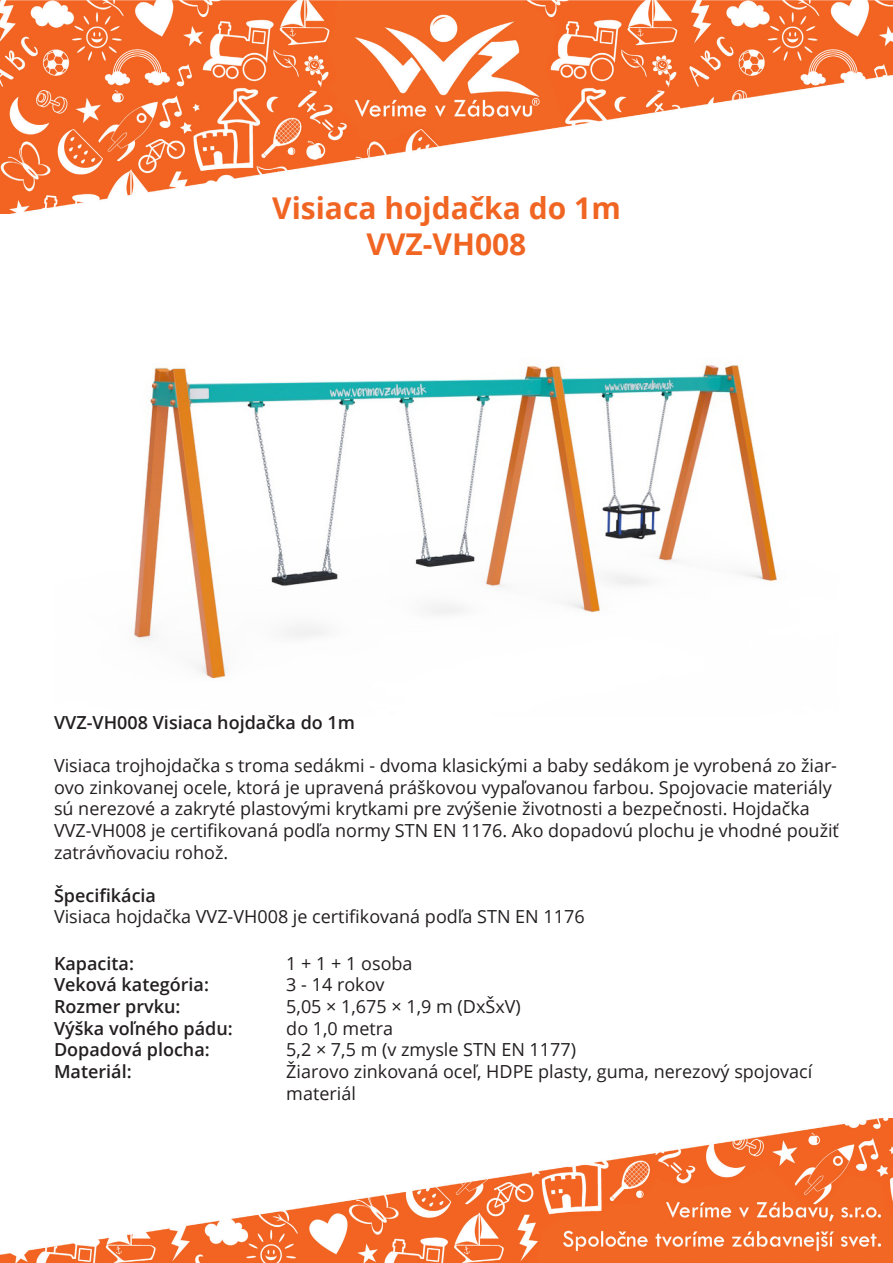
<style>
.page{position:relative;width:893px;height:1263px;background:#fff}
.page>*{position:absolute;margin:0;border:0;box-sizing:border-box;transform-origin:0 0}
.Veľký_Nádpis_-_Oranž{font:700 30px "Open Sans";color:#f16523}
.Text_čierna_12pt{font:18px/21.6px "Open Sans";color:#231f20}
.Malý_nádpis_-_čierna{font:600 18px "Open Sans";color:#231f20}
</style>
<div class="page">
<img style="left:0;top:0;width:893px;height:214px">
<img style="left:0;top:1118px;width:893px;height:145px">
<img style="left:131px;top:364px;width:649px;height:315px">
<p class="Veľký_Nádpis_-_Oranž" style="left:272px;top:187px;width:350px">Visiaca hojdačka do 1m</p>
<p class="Veľký_Nádpis_-_Oranž" style="left:367px;top:223px;width:161px">VVZ-VH008</p>
<p class="Malý_nádpis_-_čierna" style="left:54px;top:710px;width:303px">VVZ-VH008 Visiaca hojdačka do 1m</p>
<p class="Text_čierna_12pt" style="left:54px;top:754px;width:786px">Visiaca trojhojdačka s troma sedákmi - dvoma klasickými a baby sedákom je vyrobená zo žiar&shy;ovo zinkovanej ocele, ktorá je upravená práškovou vypaľovanou farbou. Spojovacie materiály sú nerezové a zakryté plastovými krytkami pre zvýšenie životnosti a bezpečnosti. Hojdačka VVZ-VH008 je certifikovaná podľa normy STN EN 1176. Ako dopadovú plochu je vhodné použiť zatrávňovaciu rohož.</p>
<p class="Malý_nádpis_-_čierna" style="left:54px;top:883px;width:104px">Špecifikácia</p>
<p class="Text_čierna_12pt" style="left:54px;top:905px;width:532px">Visiaca hojdačka VVZ-VH008 je certifikovaná podľa STN EN 1176</p>
<p class="Malý_nádpis_-_čierna" style="left:54px;top:951px;width:81px">Kapacita:</p>
<p class="Malý_nádpis_-_čierna" style="left:54px;top:972px;width:156px">Veková kategória:</p>
<p class="Malý_nádpis_-_čierna" style="left:54px;top:994px;width:128px">Rozmer prvku:</p>
<p class="Malý_nádpis_-_čierna" style="left:54px;top:1016px;width:180px">Výška voľného pádu:</p>
<p class="Malý_nádpis_-_čierna" style="left:54px;top:1037px;width:157px">Dopadová plocha:</p>
<p class="Malý_nádpis_-_čierna" style="left:54px;top:1059px;width:79px">Materiál:</p>
<p class="Text_čierna_12pt" style="left:286px;top:952px;width:128px">1 + 1 + 1 osoba</p>
<p class="Text_čierna_12pt" style="left:286px;top:974px;width:100px">3 - 14 rokov</p>
<p class="Text_čierna_12pt" style="left:286px;top:995px;width:236px">5,05 × 1,675 × 1,9 m (DxŠxV)</p>
<p class="Text_čierna_12pt" style="left:286px;top:1017px;width:108px">do 1,0 metra</p>
<p class="Text_čierna_12pt" style="left:286px;top:1038px;width:291px">5,2 × 7,5 m (v zmysle STN EN 1177)</p>
<p class="Text_čierna_12pt" style="left:286px;top:1060px;width:528px">Žiarovo zinkovaná oceľ, HDPE plasty, guma, nerezový spojovací materiál</p>
</div>
